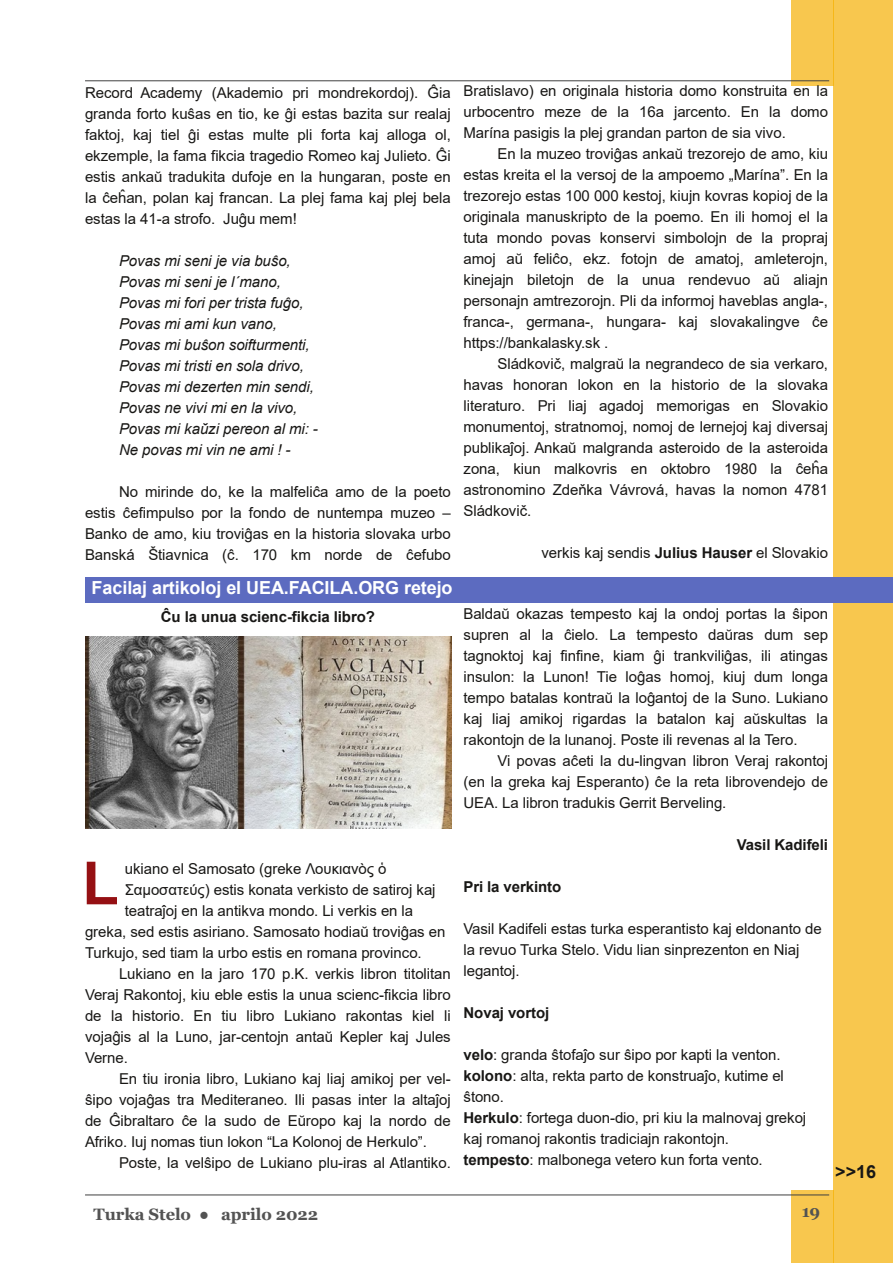
<style>
.page{position:relative;width:893px;height:1263px;background:#fff}
.page>*{position:absolute;margin:0;border:0;box-sizing:border-box;transform-origin:0 0}
.t1{font:700 60px "Arial";color:#951013}
.t2{font:700 18px "Arial";letter-spacing:-.005em;color:#fff}
.t3{font:700 18px "Arial";color:#181715}
.t4{font:700 16.5px "Georgia";letter-spacing:-.005em;color:#535353}
.t5{font:15px/21px "Arial";letter-spacing:-.005em;color:#181715;text-align:justify}
.t6{font:italic 15px/21px "Arial";letter-spacing:-.005em;color:#181715}
.t7{font:700 15px "Arial";letter-spacing:-.005em;color:#181715}
.s1{font-weight:700}
</style>
<div class="page">
<div style="left:791px;top:1191px;width:42px;height:72px;background:#f8c74e"></div>
<div style="left:791px;top:0;width:42px;height:85px;background:#f8c74e"></div>
<div style="left:833px;top:0;width:60px;height:1263px;background:#f8c74e"></div>
<hr style="left:85px;top:1195px;width:744px;height:1px;background:#404040">
<hr style="left:85px;top:81px;width:744px;height:1px;background:#404040">
<div style="left:85px;top:577px;width:808px;height:26px;background:#5c6bc0"></div>
<img style="left:85px;top:636px;width:366px;height:193px">
<p class="t5" style="left:85px;top:83px;width:367px">Record Academy (Akademio pri mondrekordoj). Ĝia granda forto kuŝas en tio, ke ĝi estas bazita sur realaj faktoj, kaj tiel ĝi estas multe pli forta kaj alloga ol, ekzemple, la fama fikcia tragedio Romeo kaj Julieto. Ĝi estis ankaŭ tradukita dufoje en la hungaran, poste en la ĉeĥan, polan kaj francan. La plej fama kaj plej bela estas la 41-a strofo. Juĝu mem!</p>
<p class="t6" style="left:119px;top:251px;width:200px">Povas mi seni je via buŝo,<br>Povas mi seni je l´mano,<br>Povas mi fori per trista fuĝo,<br>Povas mi ami kun vano,<br>Povas mi buŝon soifturmenti,<br>Povas mi tristi en sola drivo,<br>Povas mi dezerten min sendi,<br>Povas ne vivi mi en la vivo,<br>Povas mi kaŭzi pereon al mi: -<br>Ne povas mi vin ne ami ! -</p>
<p class="t5" style="left:85px;top:482px;width:367px;text-indent:34px">No mirinde do, ke la malfeliĉa amo de la poeto estis ĉefimpulso por la fondo de nuntempa muzeo – Banko de amo, kiu troviĝas en la historia slovaka urbo Banská Štiavnica (ĉ. 170 km norde de ĉefubo</p>
<p class="t2" style="left:92px;top:578px;width:362px">Facilaj artikoloj el UEA.FACILA.ORG retejo</p>
<p class="t7" style="left:161px;top:608px;width:216px">Ĉu la unua scienc-fikcia libro?</p>
<h1 class="t1" style="left:82px;top:850px;width:38px">L</h1>
<p class="t5" style="left:125px;top:858px;width:263px">ukiano el Samosato (greke Λουκιανὸς ὁ</p>
<p class="t5" style="left:125px;top:879px;width:312px">Σαμοσατεύς) estis konata verkisto de satiroj kaj</p>
<p class="t5" style="left:125px;top:900px;width:290px">teatraĵoj en la antikva mondo. Li verkis en la</p>
<p class="t5" style="left:85px;top:921px;width:362px">greka, sed estis asiriano. Samosato hodiaŭ troviĝas en</p>
<p class="t5" style="left:85px;top:942px;width:338px">Turkujo, sed tiam la urbo estis en romana provinco.</p>
<p class="t5" style="left:119px;top:963px;width:333px">Lukiano en la jaro 170 p.K. verkis libron titolitan</p>
<p class="t5" style="left:85px;top:984px;width:367px">Veraj Rakontoj, kiu eble estis la unua scienc-fikcia libro</p>
<p class="t5" style="left:85px;top:1005px;width:367px">de la historio. En tiu libro Lukiano rakontas kiel li</p>
<p class="t5" style="left:85px;top:1026px;width:367px">vojaĝis al la Luno, jar-centojn antaŭ Kepler kaj Jules</p>
<p class="t5" style="left:85px;top:1047px;width:44px">Verne.</p>
<p class="t5" style="left:119px;top:1068px;width:333px">En tiu ironia libro, Lukiano kaj liaj amikoj per vel-</p>
<p class="t5" style="left:85px;top:1089px;width:367px">ŝipo vojaĝas tra Mediteraneo. Ili pasas inter la altaĵoj</p>
<p class="t5" style="left:85px;top:1110px;width:367px">de Ĝibraltaro ĉe la sudo de Eŭropo kaj la nordo de</p>
<p class="t5" style="left:85px;top:1131px;width:343px">Afriko. Iuj nomas tiun lokon “La Kolonoj de Herkulo”.</p>
<p class="t5" style="left:119px;top:1152px;width:333px">Poste, la velŝipo de Lukiano plu-iras al Atlantiko.</p>
<p class="t5" style="left:463px;top:80px;width:366px">Bratislavo) en originala historia domo konstruita en la urbocentro meze de la 16a jarcento. En la domo Marína pasigis la plej grandan parton de sia vivo.</p>
<p class="t5" style="left:463px;top:143px;width:366px;text-indent:34px">En la muzeo troviĝas ankaŭ trezorejo de amo, kiu estas kreita el la versoj de la ampoemo „Marína”. En la trezorejo estas 100 000 kestoj, kiujn kovras kopioj de la originala manuskripto de la poemo. En ili homoj el la tuta mondo povas konservi simbolojn de la propraj amoj aŭ feliĉo, ekz. fotojn de amatoj, amleterojn, kinejajn biletojn de la unua rendevuo aŭ aliajn personajn amtrezorojn. Pli da informoj haveblas angla-, franca-, germana-, hungara- kaj slovakalingve ĉe https://bankalasky.sk .</p>
<p class="t5" style="left:463px;top:353px;width:366px;text-indent:34px">Sládkovič, malgraŭ la negrandeco de sia verkaro, havas honoran lokon en la historio de la slovaka literaturo. Pri liaj agadoj memorigas en Slovakio monumentoj, stratnomoj, nomoj de lernejoj kaj diversaj publikaĵoj. Ankaŭ malgranda asteroido de la asteroida zona, kiun malkovris en oktobro 1980 la ĉeĥa astronomino Zdeňka Vávrová, havas la nomon 4781<br>Sládkovič.</p>
<p class="t5" style="left:541px;top:542px;width:288px">verkis kaj sendis <span class="s1">Julius Hauser</span> el Slovakio</p>
<p class="t5" style="left:463px;top:603px;width:366px">Baldaŭ okazas tempesto kaj la ondoj portas la ŝipon supren al la ĉielo. La tempesto daŭras dum sep tagnoktoj kaj finfine, kiam ĝi trankviliĝas, ili atingas insulon: la Lunon! Tie loĝas homoj, kiuj dum longa tempo batalas kontraŭ la loĝantoj de la Suno. Lukiano kaj liaj amikoj rigardas la batalon kaj aŭskultas la rakontojn de la lunanoj. Poste ili revenas al la Tero.</p>
<p class="t5" style="left:463px;top:750px;width:366px;text-indent:34px">Vi povas aĉeti la du-lingvan libron Veraj rakontoj (en la greka kaj Esperanto) ĉe la reta librovendejo de UEA. La libron tradukis Gerrit Berveling.</p>
<p class="t7" style="left:737px;top:836px;width:93px">Vasil Kadifeli</p>
<p class="t7" style="left:463px;top:878px;width:99px">Pri la verkinto</p>
<p class="t5" style="left:463px;top:918px;width:360px;text-align:left">Vasil Kadifeli estas turka esperantisto kaj eldonanto de la revuo Turka Stelo. Vidu lian sinprezenton en Niaj legantoj.</p>
<p class="t7" style="left:463px;top:1004px;width:87px">Novaj vortoj</p>
<p class="t5" style="left:463px;top:1044px;width:344px;text-align:left"><span class="s1">velo</span>: granda ŝtofaĵo sur ŝipo por kapti la venton. <span class="s1">kolono</span>: alta, rekta parto de konstruaĵo, kutime el ŝtono.<br><span class="s1">Herkulo</span>: fortega duon-dio, pri kiu la malnovaj grekoj kaj romanoj rakontis tradiciajn rakontojn.<br><span class="s1">tempesto</span>: malbonega vetero kun forta vento.</p>
<p class="t3" style="left:835px;top:1161px;width:42px">&gt;&gt;16</p>
<p class="t4" style="left:94px;top:1205px;width:226px">Turka Stelo ● aprilo 2022</p>
<p class="t4" style="left:802px;top:1201px;width:20px">19</p>
</div>
